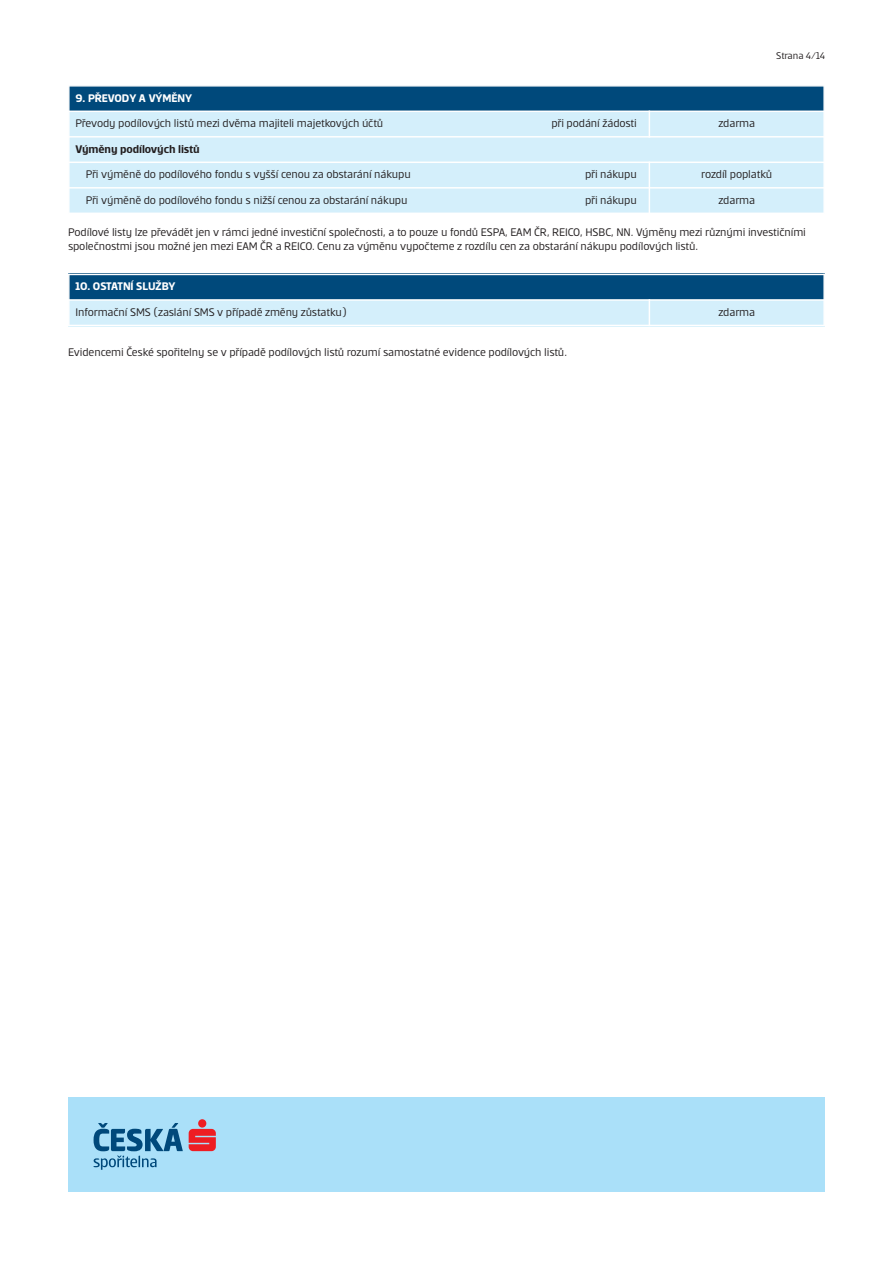
<style>
.page{position:relative;width:893px;height:1263px;background:#fff}
.page>*{position:absolute;margin:0;border:0;box-sizing:border-box;transform-origin:0 0}
.t1{font:12px/14.4px "Erste";letter-spacing:-.01em;color:#231f20}
.t2{font:700 12px "Erste";letter-spacing:-.01em;color:#fff}
.t3{font:700 12px "Erste";letter-spacing:-.01em;color:#231f20}
.t4{font:10.5px "Erste";letter-spacing:-.015em;color:#231f20}
</style>
<div class="page">
<div style="left:68px;top:1097px;width:757px;height:95px;background:#aae0f9"></div>
<svg style="left:189px;top:1119px;width:27px;height:32px"></svg>
<svg style="left:94px;top:1123px;width:89px;height:47px"></svg>
<div style="left:68px;top:85px;width:756px;height:26px;background:#00497b"></div>
<div style="left:68px;top:111px;width:581px;height:26px;background:#d4effb"></div>
<div style="left:649px;top:111px;width:176px;height:26px;background:#d4effb"></div>
<div style="left:68px;top:137px;width:756px;height:25px;background:#d4effb"></div>
<div style="left:68px;top:162px;width:581px;height:26px;background:#d4effb"></div>
<div style="left:649px;top:162px;width:176px;height:26px;background:#d4effb"></div>
<div style="left:68px;top:188px;width:581px;height:26px;background:#d4effb"></div>
<div style="left:649px;top:188px;width:176px;height:26px;background:#d4effb"></div>
<hr style="left:68px;top:85px;width:2px;height:129px;background:#fff">
<svg style="left:649px;top:112px;width:1px;height:24px"></svg>
<hr style="left:649px;top:162px;width:1px;height:52px;background:#fff">
<hr style="left:823px;top:85px;width:2px;height:129px;background:#fff">
<hr style="left:68px;top:85px;width:757px;height:2px;background:#fff">
<hr style="left:68px;top:111px;width:757px;height:1px;background:#fff">
<hr style="left:68px;top:136px;width:757px;height:2px;background:#fff">
<hr style="left:68px;top:162px;width:757px;height:1px;background:#fff">
<hr style="left:68px;top:187px;width:757px;height:2px;background:#fff">
<hr style="left:68px;top:213px;width:757px;height:1px;background:#fff">
<div style="left:68px;top:274px;width:756px;height:26px;background:#00497b"></div>
<div style="left:68px;top:300px;width:581px;height:26px;background:#d4effb"></div>
<div style="left:649px;top:300px;width:176px;height:26px;background:#d4effb"></div>
<hr style="left:68px;top:274px;width:2px;height:52px;background:#fff">
<svg style="left:649px;top:301px;width:1px;height:24px"></svg>
<hr style="left:823px;top:274px;width:2px;height:52px;background:#fff">
<hr style="left:68px;top:274px;width:757px;height:1px;background:#fff">
<hr style="left:68px;top:299px;width:757px;height:2px;background:#fff">
<hr style="left:68px;top:325px;width:757px;height:1px;background:#fff">
<p class="t4" style="left:776px;top:49px;width:50px">Strana 4/14</p>
<p class="t2" style="left:76px;top:90px;width:118px">9. PŘEVODY A VÝMĚNY</p>
<p class="t1" style="left:76px;top:116px;width:309px">Převody podílových listů mezi dvěma majiteli majetkových účtů</p>
<p class="t1" style="left:551px;top:116px;width:87px">při podání žádosti</p>
<p class="t1" style="left:718px;top:116px;width:38px">zdarma</p>
<p class="t3" style="left:76px;top:141px;width:126px">VÝMĚNY PODÍLOVÝCH LISTŮ</p>
<p class="t1" style="left:86px;top:167px;width:327px">Při výměně do podílového fondu s vyšší cenou za obstarání nákupu</p>
<p class="t1" style="left:585px;top:167px;width:53px">při nákupu</p>
<p class="t1" style="left:701px;top:167px;width:72px">rozdíl poplatků</p>
<p class="t1" style="left:86px;top:192px;width:323px">Při výměně do podílového fondu s nižší cenou za obstarání nákupu</p>
<p class="t1" style="left:585px;top:192px;width:53px">při nákupu</p>
<p class="t1" style="left:718px;top:192px;width:38px">zdarma</p>
<p class="t1" style="left:68px;top:224px;width:739px">Podílové listy lze převádět jen v rámci jedné investiční společnosti, a to pouze u fondů ESPA, EAM ČR, REICO, HSBC, NN. Výměny mezi různými investičními společnostmi jsou možné jen mezi EAM ČR a REICO. Cenu za výměnu vypočteme z rozdílu cen za obstarání nákupu podílových listů.</p>
<p class="t2" style="left:76px;top:279px;width:101px">10. OSTATNÍ SLUŽBY</p>
<p class="t1" style="left:76px;top:304px;width:273px">Informační SMS (zaslání SMS v případě změny zůstatku)</p>
<p class="t1" style="left:718px;top:304px;width:38px">zdarma</p>
<p class="t1" style="left:68px;top:345px;width:500px">Evidencemi České spořitelny se v případě podílových listů rozumí samostatné evidence podílových listů.</p>
</div>
